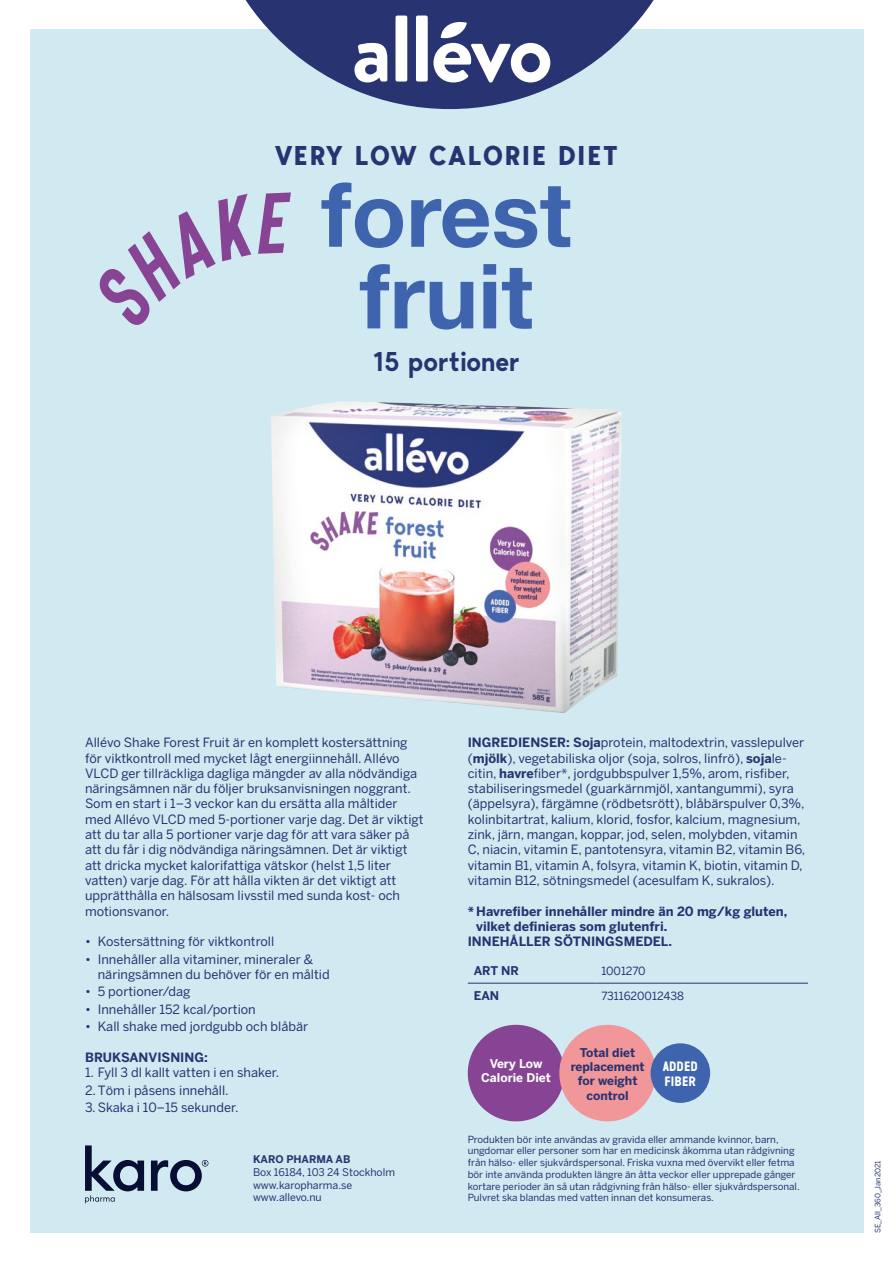
<style>
.page{position:relative;width:893px;height:1263px;background:#fff}
.page>*{position:absolute;margin:0;border:0;box-sizing:border-box;transform-origin:0 0}
.t1{font:700 90px/81.6px "Helvetica Neue";color:#3d64ad;text-align:center}
.t2{font:700 27px "Bergen Text";letter-spacing:.065em;color:#283371}
.t3{font:600 27px "Bergen Text";color:#283371}
.t4{font:12.75px/15.3px "Benton Sans";color:#283371}
.t5{font:700 12.75px "Benton Sans";color:#283371}
.t6{font:12.75px/15.3px "Wilma Base";color:#fff}
.t7{font:700 12px/14.4px "Benton Sans";color:#283371;text-align:center}
.t8{font:700 12px/14.4px "Benton Sans";color:#fff;text-align:center}
.t9{font:11.25px "Benton Sans";color:#283371}
.t10{font:10.5px/12.6px "Benton Sans";color:#283371}
.t11{font:700 10.5px "Benton Sans";color:#283371}
.t12{font:9.75px/11.7px "Benton Sans";color:#283371}
.t13{font:7.5px "Benton Sans";color:#283371}
.s1{font-weight:700}
</style>
<div class="page">
<div style="left:30px;top:30px;width:833px;height:1203px;background:#d1eaf1"></div>
<svg style="left:85px;top:1145px;width:59px;height:58px"></svg>
<svg style="left:151px;top:1160px;width:57px;height:31px"></svg>
<hr style="left:468px;top:983px;width:127px;height:1px;background:#283371">
<hr style="left:595px;top:983px;width:213px;height:1px;background:#283371">
<img style="left:271px;top:402px;width:351px;height:311px">
<svg style="left:241px;top:0;width:417px;height:109px;fill:#283371"></svg>
<svg style="left:354px;top:43px;width:33px;height:39px"></svg>
<div style="left:396px;top:16px;width:11px;height:66px;background:#fff;border-radius:2px"></div>
<div style="left:416px;top:16px;width:12px;height:66px;background:#fff;border-radius:2px"></div>
<svg style="left:433px;top:20px;width:117px;height:62px;background:#7c82a8"></svg>
<div style="left:468px;top:1025px;width:96px;height:96px;background:#884494;border-radius:50%"></div>
<div style="left:559px;top:1025px;width:97px;height:96px;background:#f29799;border-radius:50%"></div>
<div style="left:651px;top:1043px;width:59px;height:60px;background:#3d64ad;border-radius:50%"></div>
<h2 class="t2" style="left:275px;top:137px;width:344px">VERY LOW CALORIE DIET</h2>
<h1 class="t1" style="left:321px;top:176px;width:252px">forest fruit</h1>
<h2 class="t3" style="left:373px;top:343px;width:148px">15 portioner</h2>
<p class="t4" style="left:85px;top:735px;width:340px">Allévo Shake Forest Fruit är en komplett kostersättning för viktkontroll med mycket lågt energiinnehåll. Allévo VLCD ger tillräckliga dagliga mängder av alla nödvändiga näringsämnen när du följer bruksanvisningen noggrant.<br>Som en start i 1–3 veckor kan du ersätta alla måltider med Allévo VLCD med 5-portioner varje dag. Det är viktigt att du tar alla 5 portioner varje dag för att vara säker på att du får i dig nödvändiga näringsämnen. Det är viktigt att dricka mycket kalorifattiga vätskor (helst 1,5 liter vatten) varje dag. För att hålla vikten är det viktigt att upprätthålla en hälsosam livsstil med sunda kost- och motionsvanor.</p>
<p class="t4" style="left:85px;top:934px;width:191px">• Kostersättning för viktkontroll</p>
<p class="t4" style="left:98px;top:951px;width:233px;text-indent:-13px">• Innehåller alla vitaminer, mineraler &amp; näringsämnen du behöver för en måltid</p>
<p class="t4" style="left:85px;top:984px;width:107px">• 5 portioner/dag</p>
<p class="t4" style="left:85px;top:1001px;width:172px">• Innehåller 152 kcal/portion</p>
<p class="t4" style="left:85px;top:1019px;width:225px">• Kall shake med jordgubb och blåbär</p>
<p class="t5" style="left:85px;top:1049px;width:124px">BRUKSANVISNING:</p>
<p class="t4" style="left:85px;top:1063px;width:196px;line-height:17.4px">1. Fyll 3 dl kallt vatten i en shaker.<br>2.Töm i påsens innehåll.</p>
<p class="t4" style="left:85px;top:1099px;width:155px">3. Skaka i 10–15 sekunder.</p>
<p class="t11" style="left:253px;top:1153px;width:99px">KARO PHARMA AB</p>
<p class="t10" style="left:253px;top:1166px;width:143px">Box 16184, 103 24 Stockholm www.karopharma.se www.allevo.nu</p>
<p class="t4" style="left:468px;top:735px;width:339px"><span class="s1">INGREDIENSER: Soja</span>protein, maltodextrin, vasslepulver (<span class="s1">mjölk</span>), vegetabiliska oljor (soja, solros, linfrö), <span class="s1">soja</span>le&shy;citin, <span class="s1">havre</span>fiber*, jordgubbspulver 1,5%, arom, risfiber, stabiliseringsmedel (guarkärnmjöl, xantangummi), syra (äppelsyra), färgämne (rödbetsrött), blåbärspulver 0,3%, kolinbitartrat, kalium, klorid, fosfor, kalcium, magnesium, zink, järn, mangan, koppar, jod, selen, molybden, vitamin C, niacin, vitamin E, pantotensyra, vitamin B2, vitamin B6, vitamin B1, vitamin A, folsyra, vitamin K, biotin, vitamin D, vitamin B12, sötningsmedel (acesulfam K, sukralos).</p>
<p class="t5" style="left:468px;top:903px;width:321px">* Havrefiber innehåller mindre än 20 mg/kg gluten,</p>
<p class="t5" style="left:476px;top:919px;width:193px">vilket definieras som glutenfri.</p>
<p class="t5" style="left:468px;top:934px;width:206px">INNEHÅLLER SÖTNINGSMEDEL.</p>
<p class="t7" style="left:474px;top:963px;width:47px">ART NR</p>
<p class="t9" style="left:601px;top:964px;width:46px">1001270</p>
<p class="t7" style="left:474px;top:989px;width:27px">EAN</p>
<p class="t9" style="left:601px;top:989px;width:84px">7311620012438</p>
<p class="t8" style="left:481px;top:1056px;width:71px">Very Low<br>Calorie Diet</p>
<p class="t7" style="left:571px;top:1045px;width:75px">Total diet replacement for weight control</p>
<p class="t6" style="left:663px;top:1059px;width:37px">ADDED<br>FIBER</p>
<p class="t12" style="left:468px;top:1133px;width:333px">Produkten bör inte användas av gravida eller ammande kvinnor, barn, ungdomar eller personer som har en medicinsk åkomma utan rådgivning från hälso- eller sjukvårdspersonal. Friska vuxna med övervikt eller fetma bör inte använda produkten längre än åtta veckor eller upprepade gånger kortare perioder än så utan rådgivning från hälso- eller sjukvårdspersonal.<br>Pulvret ska blandas med vatten innan det konsumeras.</p>
<p class="t13" style="left:873px;top:1233px;width:74px;rotate:-90deg">SE_All_360_Jan2021</p>
</div>
